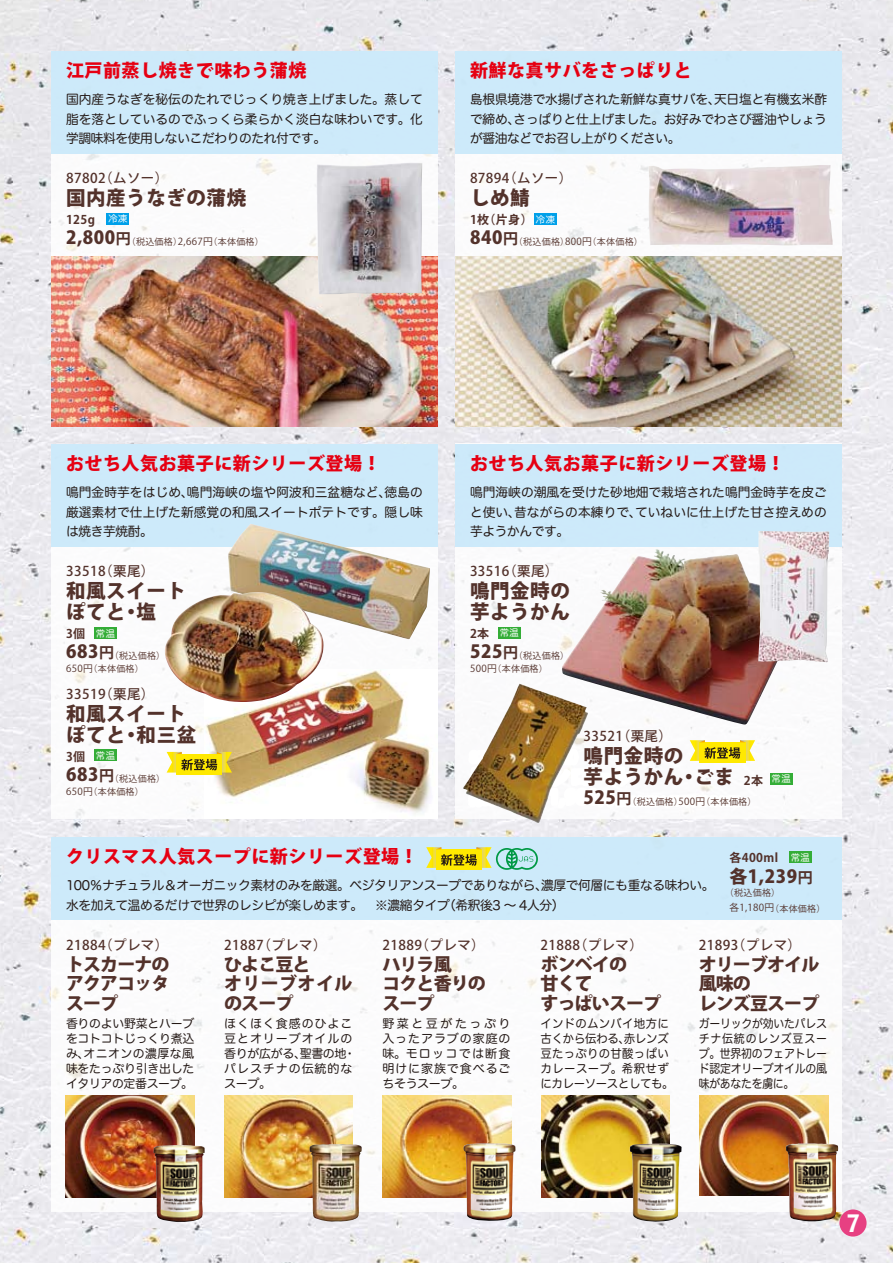
<style>
.page{position:relative;width:893px;height:1263px;background:#fff}
.page>*{position:absolute;margin:0;border:0;box-sizing:border-box;transform-origin:0 0}
.t1{font:900 24px "Bell Gothic Std";color:#fff}
.t2{font:800 19.5px/21px "Koz Go Pro";letter-spacing:.03em;color:#53322b}
.t3{font:800 18px/19.5px "Koz Go Pro";letter-spacing:-.05em;color:#53322b}
.t4{font:800 18px "Koz Go Pro";letter-spacing:.03em;color:#e60012}
.t5{font:500 13.5px "Koz Go Pro";letter-spacing:.03em;color:#53322b}
.t6{font:12.75px/19.5px "Hira Maru Pro W4";letter-spacing:-.03em;color:#231815;text-align:justify}
.t7{font:12px/15px "Hira Maru Pro W4";letter-spacing:.025em;color:#231815;text-align:justify}
.t8{font:12px/15px "Hira Maru Pro W4";letter-spacing:.025em;color:#231815;scale:.95 1}
.t9{font:12px/15px "Hira Maru Pro W4";letter-spacing:.025em;color:#231815;text-align:justify;scale:.91 1}
.t10{font:12px/15px "Hira Maru Pro W4";letter-spacing:.075em;color:#231815}
.t11{font:700 12px "Koz Go Pro";letter-spacing:.03em;color:#53322b}
.t12{font:9.75px "Koz Go Pro";letter-spacing:.03em;color:#53322b}
.t13{font:9.3px "Hira Maru Pro W4";letter-spacing:.05em;color:#fff}
.t14{font:9px/12.9px "Koz Go Pro";letter-spacing:.03em;color:#53322b}
.s1{font-weight:800;font-size:18px}
.s2{font-weight:700;font-size:15px}
.s3{font-size:9.75px}
.s4{font-weight:700;font-size:12px}
.s5{font-family:"Hira Maru Pro W4";font-weight:400;font-size:9.3px;color:#fff}
.s6{font-size:9px}
</style>
<div class="page">
<img style="left:0;top:0;width:893px;height:1263px">
<div style="left:51px;top:444px;width:387px;height:375px;background:#fff"></div>
<div style="left:51px;top:444px;width:387px;height:102px;background:#cdeafa"></div>
<img style="left:228px;top:524px;width:202px;height:115px">
<div style="left:455px;top:51px;width:387px;height:375px;background:#fff"></div>
<div style="left:455px;top:444px;width:387px;height:375px;background:#fff"></div>
<div style="left:455px;top:51px;width:387px;height:102px;background:#cdeafa"></div>
<div style="left:51px;top:51px;width:387px;height:375px;background:#fff"></div>
<div style="left:51px;top:51px;width:387px;height:102px;background:#cdeafa"></div>
<div style="left:106px;top:213px;width:23px;height:11px;background:#00a0e9"></div>
<div style="left:455px;top:444px;width:387px;height:102px;background:#cde9fa"></div>
<div style="left:839px;top:1209px;width:27px;height:27px;background:#e74082;border-radius:50%"></div>
<div style="left:51px;top:837px;width:791px;height:375px;background:#fff"></div>
<div style="left:51px;top:837px;width:791px;height:83px;background:#cdeafa"></div>
<div style="left:770px;top:773px;width:23px;height:12px;background:#34ad37"></div>
<div style="left:789px;top:851px;width:23px;height:12px;background:#34ad37"></div>
<img style="left:66px;top:1095px;width:128px;height:103px">
<img style="left:224px;top:1095px;width:129px;height:103px">
<img style="left:383px;top:1095px;width:128px;height:103px">
<img style="left:541px;top:1095px;width:129px;height:103px">
<img style="left:700px;top:1095px;width:128px;height:101px">
<img style="left:153px;top:1145px;width:52px;height:78px">
<img style="left:309px;top:1144px;width:53px;height:78px">
<img style="left:630px;top:1143px;width:51px;height:79px">
<img style="left:463px;top:1142px;width:53px;height:80px">
<img style="left:785px;top:1143px;width:53px;height:79px">
<img style="left:648px;top:165px;width:185px;height:80px">
<div style="left:534px;top:213px;width:23px;height:12px;background:#00a0e9"></div>
<img style="left:205px;top:670px;width:226px;height:144px">
<img style="left:165px;top:592px;width:159px;height:110px">
<div style="left:94px;top:628px;width:23px;height:11px;background:#34ad37"></div>
<div style="left:94px;top:750px;width:23px;height:11px;background:#34ad37"></div>
<div style="left:176px;top:754px;width:36px;height:21px;background:#ffe900"></div>
<div style="left:187px;top:754px;width:35px;height:21px;background:#ffe900"></div>
<svg style="left:167px;top:752px;width:65px;height:20px"></svg>
<img style="left:755px;top:584px;width:51px;height:138px">
<img style="left:758px;top:531px;width:71px;height:131px">
<img style="left:462px;top:546px;width:293px;height:278px">
<img style="left:51px;top:257px;width:387px;height:169px">
<img style="left:317px;top:163px;width:105px;height:131px">
<img style="left:455px;top:257px;width:387px;height:169px">
<svg style="left:426px;top:847px;width:112px;height:23px"></svg>
<p class="t4" style="left:66px;top:59px;width:242px">江戸前蒸し焼きで味わう蒲焼</p>
<p class="t6" style="left:66px;top:89px;width:358px">国内産うなぎを秘伝のたれでじっくり焼き上げました。蒸して脂を落としているのでふっくら柔らかく淡白な味わいです。化学調味料を使用しないこだわりのたれ付です。</p>
<p class="t5" style="left:66px;top:169px;width:104px">87802（ムソー）</p>
<p class="t2" style="left:66px;top:188px;width:182px">国内産うなぎの蒲焼</p>
<p class="t11" style="left:66px;top:211px;width:30px">125g</p>
<p class="t14" style="left:66px;top:235px;width:199px"><span class="s1">2,800</span><span class="s2">円</span>（税込価格）<span class="s3">2,667円</span>（本体価格）</p>
<p class="t13" style="left:108px;top:211px;width:21px">冷凍</p>
<p class="t4" style="left:470px;top:59px;width:223px">新鮮な真サバをさっぱりと</p>
<p class="t6" style="left:470px;top:89px;width:359px">島根県境港で水揚げされた新鮮な真サバを、天日塩と有機玄米酢で締め、さっぱりと仕上げました。お好みでわさび醤油やしょうが醤油などでお召し上がりください。</p>
<p class="t5" style="left:470px;top:169px;width:104px">87894（ムソー）</p>
<p class="t2" style="left:470px;top:188px;width:61px">しめ鯖</p>
<p class="t11" style="left:470px;top:211px;width:64px">1枚（片身）</p>
<p class="t14" style="left:470px;top:235px;width:174px"><span class="s1">840</span><span class="s2">円</span>（税込価格）<span class="s3">800円</span>（本体価格）</p>
<p class="t13" style="left:536px;top:211px;width:21px">冷凍</p>
<p class="t4" style="left:66px;top:452px;width:316px">おせち人気お菓子に新シリーズ登場！</p>
<p class="t6" style="left:66px;top:482px;width:358px">鳴門金時芋をはじめ、鳴門海峡の塩や阿波和三盆糖など、徳島の厳選素材で仕上げた新感覚の和風スイートポテトです。隠し味は焼き芋焼酎。</p>
<p class="t5" style="left:66px;top:562px;width:90px">33518（栗尾）</p>
<p class="t2" style="left:66px;top:581px;width:121px">和風スイートぽてと・塩</p>
<p class="t11" style="left:66px;top:625px;width:21px">3個</p>
<p class="t14" style="left:66px;top:649px;width:101px"><span class="s1">683</span><span class="s2">円</span>（税込価格）<br><span class="s3">650円</span>（本体価格）</p>
<p class="t5" style="left:66px;top:685px;width:90px">33519（栗尾）</p>
<p class="t2" style="left:66px;top:704px;width:132px">和風スイートぽてと・和三盆</p>
<p class="t11" style="left:66px;top:748px;width:21px">3個</p>
<p class="t14" style="left:66px;top:772px;width:101px"><span class="s1">683</span><span class="s2">円</span>（税込価格）<br><span class="s3">650円</span>（本体価格）</p>
<p class="t13" style="left:96px;top:625px;width:21px">常温</p>
<p class="t13" style="left:96px;top:747px;width:21px">常温</p>
<p class="t4" style="left:470px;top:452px;width:316px">おせち人気お菓子に新シリーズ登場！</p>
<p class="t6" style="left:470px;top:482px;width:359px">鳴門海峡の潮風を受けた砂地畑で栽培された鳴門金時芋を皮ごと使い、昔ながらの本練りで、ていねいに仕上げた甘さ控えめの芋ようかんです。</p>
<p class="t5" style="left:470px;top:562px;width:90px">33516（栗尾）</p>
<p class="t2" style="left:470px;top:581px;width:101px">鳴門金時の芋ようかん</p>
<p class="t11" style="left:470px;top:625px;width:21px">2本</p>
<p class="t14" style="left:470px;top:649px;width:101px"><span class="s1">525</span><span class="s2">円</span>（税込価格）<br><span class="s3">500円</span>（本体価格）</p>
<p class="t13" style="left:500px;top:624px;width:21px">常温</p>
<p class="t5" style="left:584px;top:727px;width:90px">33521（栗尾）</p>
<p class="t2" style="left:584px;top:747px;width:181px">鳴門金時の<br>芋ようかん・ごま <span class="s4">2本</span></p>
<p class="t14" style="left:584px;top:795px;width:174px"><span class="s1">525</span><span class="s2">円</span>（税込価格）<span class="s3">500円</span>（本体価格）</p>
<p class="t14" style="left:470px;top:795px;width:278px"><span class="s4">約320g　　　</span><span class="s1">1,980</span><span class="s2">円</span>（税込価格）<span class="s3">1,886円</span>（本体価格）</p>
<p class="t13" style="left:772px;top:771px;width:21px">常温</p>
<p class="t4" style="left:66px;top:845px;width:353px">クリスマス人気スープに新シリーズ登場！</p>
<p class="t6" style="left:66px;top:875px;width:650px">100％ナチュラル＆オーガニック素材のみを厳選。ベジタリアンスープでありながら、濃厚で何層にも重なる味わい。水を加えて温めるだけで世界のレシピが楽しめます。　※濃縮タイプ（希釈後3 ～ 4人分）</p>
<p class="t5" style="left:66px;top:936px;width:104px">21884（プレマ）</p>
<p class="t3" style="left:66px;top:955px;width:105px;text-align:justify">トスカーナのアクアコッタスープ</p>
<p class="t7" style="left:66px;top:1016px;width:130px">香りのよい野菜とハーブをコトコトじっくり煮込み、オニオンの濃厚な風味をたっぷり引き出したイタリアの定番スープ。</p>
<p class="t11" style="left:729px;top:850px;width:82px">各400ml <span class="s5">常温</span></p>
<p class="t3" style="left:729px;top:867px;width:85px">各1,239<span class="s2">円</span></p>
<p class="t14" style="left:725px;top:886px;width:57px">（税込価格）</p>
<p class="t12" style="left:729px;top:901px;width:98px">各1,180円<span class="s6">（本体価格）</span></p>
<p class="t5" style="left:224px;top:936px;width:104px">21887（プレマ）</p>
<p class="t3" style="left:224px;top:955px;width:130px">ひよこ豆と<br>オリーブオイルのスープ</p>
<p class="t10" style="left:224px;top:1016px;width:133px">ほくほく食感のひよこ豆とオリーブオイルの香りが広がる、聖書の地・パレスチナの伝統的なスープ。</p>
<p class="t5" style="left:382px;top:936px;width:104px">21889（プレマ）</p>
<p class="t3" style="left:382px;top:955px;width:105px">ハリラ風<br>コクと香りのスープ</p>
<p class="t7" style="left:382px;top:1016px;width:130px">野菜と豆がたっぷり入ったアラブの家庭の味。モロッコでは断食明けに家族で食べるごちそうスープ。</p>
<p class="t5" style="left:541px;top:936px;width:104px">21888（プレマ）</p>
<p class="t3" style="left:541px;top:955px;width:122px">ボンベイの<br>甘くて<br>すっぱいスープ</p>
<p class="t8" style="left:541px;top:1016px;width:142px">インドのムンバイ地方に古くから伝わる、赤レンズ豆たっぷりの甘酸っぱいカレースープ。希釈せずにカレーソースとしても。</p>
<p class="t5" style="left:699px;top:936px;width:104px">21893（プレマ）</p>
<p class="t3" style="left:699px;top:955px;width:122px">オリーブオイル風味の<br>レンズ豆スープ</p>
<p class="t9" style="left:699px;top:1016px;width:142px">ガーリックが効いたパレスチナ伝統のレンズ豆スープ。世界初のフェアトレード認定オリーブオイルの風味があなたを虜に。</p>
<p class="t1" style="left:846px;top:1209px;width:15px">7</p>
</div>
